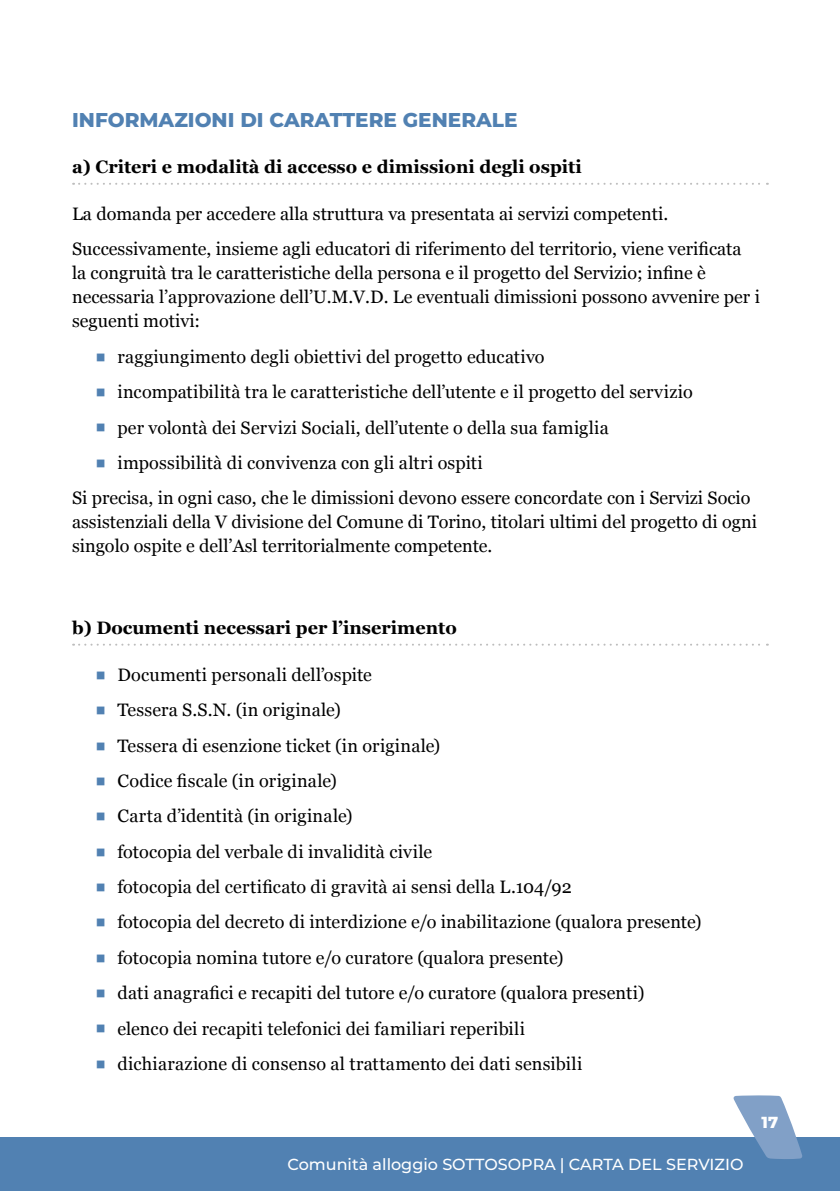
<style>
.page{position:relative;width:840px;height:1191px;background:#fff}
.page>*{position:absolute;margin:0;border:0;box-sizing:border-box;transform-origin:0 0}
.t1{font:800 20px "Montserrat";color:#5181b2}
.t2{font:18px/24px "Georgia";color:#000}
.t3{font:700 18px "Georgia";color:#000}
.t4{font:500 16px "Montserrat";color:#fff}
.t5{font:800 16px "Montserrat";color:#fff}
.s1{color:#5181b2}
</style>
<div class="page">
<svg style="left:73px;top:183px;width:694px;height:2px"></svg>
<svg style="left:73px;top:643px;width:694px;height:2px"></svg>
<div style="left:0;top:1137px;width:839px;height:54px;background:#5181b2"></div>
<svg style="left:733px;top:1095px;width:69px;height:64px"></svg>
<p class="t1" style="left:72px;top:105px;width:446px">INFORMAZIONI DI CARATTERE GENERALE</p>
<p class="t3" style="left:72px;top:154px;width:511px">a) Criteri e modalità di accesso e dimissioni degli ospiti</p>
<p class="t2" style="left:72px;top:195px;width:670px;line-height:35.4px">La domanda per accedere alla struttura va presentata ai servizi competenti.<br>Successivamente, insieme agli educatori di riferimento del territorio, viene verificata</p>
<p class="t2" style="left:72px;top:260px;width:689px">la congruità tra le caratteristiche della persona e il progetto del Servizio; infine è necessaria l’approvazione dell’U.M.V.D. Le eventuali dimissioni possono avvenire per i seguenti motivi:</p>
<p class="t2" style="left:95px;top:344px;width:451px"><span class="s1">▪</span> raggiungimento degli obiettivi del progetto educativo</p>
<p class="t2" style="left:95px;top:379px;width:599px"><span class="s1">▪</span> incompatibilità tra le caratteristiche dell’utente e il progetto del servizio</p>
<p class="t2" style="left:95px;top:414px;width:515px"><span class="s1">▪</span> per volontà dei Servizi Sociali, dell’utente o della sua famiglia</p>
<p class="t2" style="left:72px;top:444px;width:679px;line-height:35.4px;text-indent:23px"><span class="s1">▪</span> impossibilità di convivenza con gli altri ospiti<br>Si precisa, in ogni caso, che le dimissioni devono essere concordate con i Servizi Socio</p>
<p class="t2" style="left:72px;top:509px;width:686px">assistenziali della V divisione del Comune di Torino, titolari ultimi del progetto di ogni singolo ospite e dell’Asl territorialmente competente.</p>
<p class="t3" style="left:72px;top:614px;width:386px">b) Documenti necessari per l’inserimento</p>
<p class="t2" style="left:95px;top:662px;width:278px"><span class="s1">▪</span> Documenti personali dell’ospite</p>
<p class="t2" style="left:95px;top:697px;width:247px"><span class="s1">▪</span> Tessera S.S.N. (in originale)</p>
<p class="t2" style="left:95px;top:733px;width:347px"><span class="s1">▪</span> Tessera di esenzione ticket (in originale)</p>
<p class="t2" style="left:95px;top:768px;width:243px"><span class="s1">▪</span> Codice fiscale (in originale)</p>
<p class="t2" style="left:95px;top:803px;width:259px"><span class="s1">▪</span> Carta d’identità (in originale)</p>
<p class="t2" style="left:95px;top:839px;width:339px"><span class="s1">▪</span> fotocopia del verbale di invalidità civile</p>
<p class="t2" style="left:95px;top:874px;width:478px"><span class="s1">▪</span> fotocopia del certificato di gravità ai sensi della L.104/92</p>
<p class="t2" style="left:95px;top:909px;width:608px"><span class="s1">▪</span> fotocopia del decreto di interdizione e/o inabilitazione (qualora presente)</p>
<p class="t2" style="left:95px;top:945px;width:470px"><span class="s1">▪</span> fotocopia nomina tutore e/o curatore (qualora presente)</p>
<p class="t2" style="left:95px;top:980px;width:551px"><span class="s1">▪</span> dati anagrafici e recapiti del tutore e/o curatore (qualora presenti)</p>
<p class="t2" style="left:95px;top:1015px;width:431px"><span class="s1">▪</span> elenco dei recapiti telefonici dei familiari reperibili</p>
<p class="t2" style="left:95px;top:1051px;width:488px"><span class="s1">▪</span> dichiarazione di consenso al trattamento dei dati sensibili</p>
<p class="t4" style="left:287px;top:1153px;width:457px">Comunità alloggio SOTTOSOPRA | CARTA DEL SERVIZIO</p>
<p class="t5" style="left:761px;top:1110px;width:18px">17</p>
</div>
